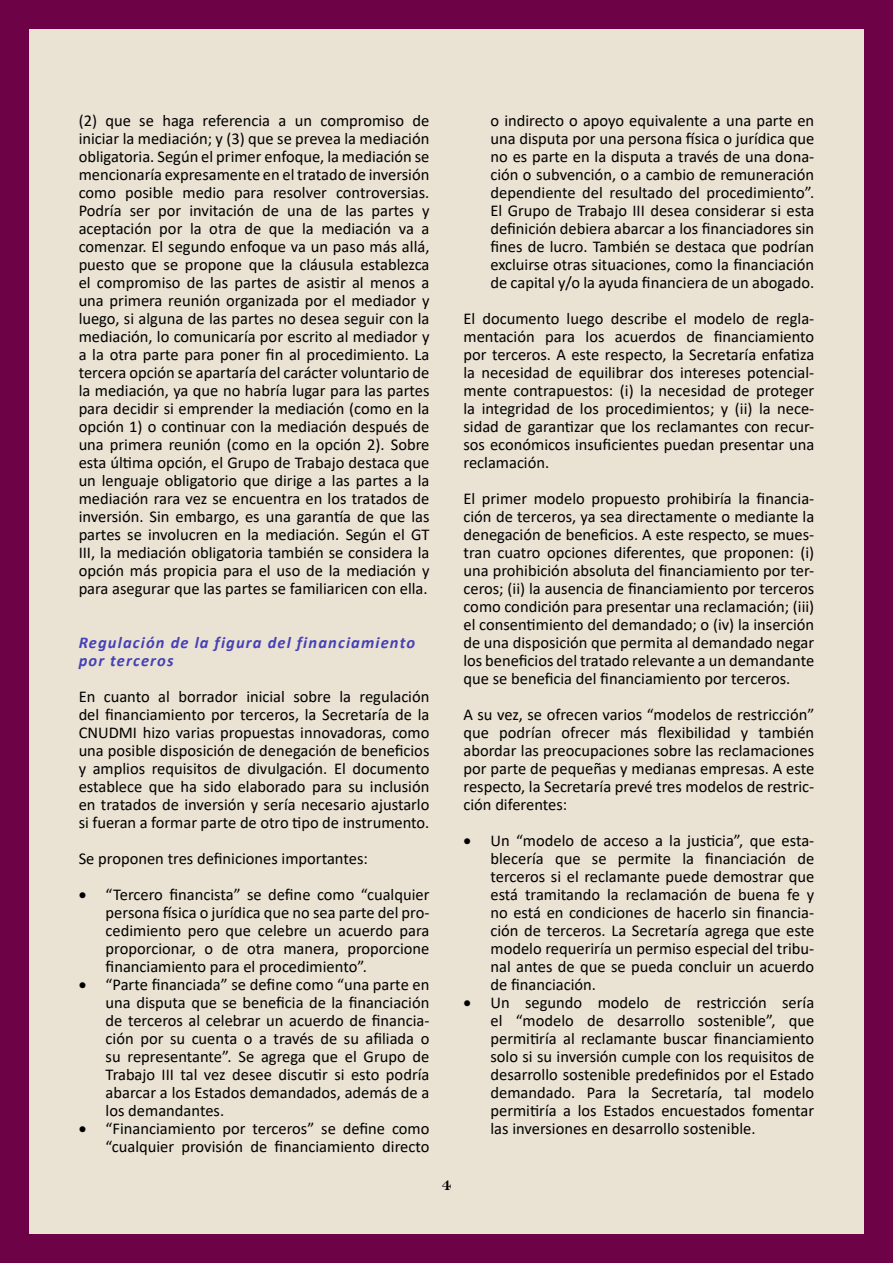
<style>
.page{position:relative;width:893px;height:1263px;background:#eae2d2}
.page>*{position:absolute;margin:0;border:0;box-sizing:border-box;transform-origin:0 0}
.t1{font:18px "Bell MT Bold";color:#000}
.t2{font:16.5px/18px "Calibri";color:#000;text-align:justify}
.t3{font:italic 700 16.5px/18px "Calibri";letter-spacing:.07em;color:#4441b7}
</style>
<div class="page">
<div style="left:0;top:0;width:29px;height:1263px;background:#6d0247"></div>
<div style="left:864px;top:0;width:29px;height:1263px;background:#6d0247"></div>
<div style="left:29px;top:0;width:835px;height:29px;background:#6d0247"></div>
<div style="left:29px;top:1234px;width:835px;height:29px;background:#6d0247"></div>
<p class="t2" style="left:79px;top:111px;width:352px">(2) que se haga referencia a un compromiso de iniciar la mediación; y (3) que se prevea la mediación obligatoria. Según el primer enfoque, la mediación se mencionaría expresamente en el tratado de inversión como posible medio para resolver controversias.<br>Podría ser por invitación de una de las partes y aceptación por la otra de que la mediación va a comenzar. El segundo enfoque va un paso más allá, puesto que se propone que la cláusula establezca el compromiso de las partes de asistir al menos a una primera reunión organizada por el mediador y luego, si alguna de las partes no desea seguir con la mediación, lo comunicaría por escrito al mediador y a la otra parte para poner fin al procedimiento. La tercera opción se apartaría del carácter voluntario de la mediación, ya que no habría lugar para las partes para decidir si emprender la mediación (como en la opción 1) o continuar con la mediación después de una primera reunión (como en la opción 2). Sobre esta última opción, el Grupo de Trabajo destaca que un lenguaje obligatorio que dirige a las partes a la mediación rara vez se encuentra en los tratados de inversión. Sin embargo, es una garantía de que las partes se involucren en la mediación. Según el GT III, la mediación obligatoria también se considera la opción más propicia para el uso de la mediación y para asegurar que las partes se familiaricen con ella.</p>
<p class="t3" style="left:79px;top:633px;width:338px">Regulación de la figura del financiamiento por terceros</p>
<p class="t2" style="left:79px;top:687px;width:352px">En cuanto al borrador inicial sobre la regulación del financiamiento por terceros, la Secretaría de la CNUDMI hizo varias propuestas innovadoras, como una posible disposición de denegación de beneficios y amplios requisitos de divulgación. El documento establece que ha sido elaborado para su inclusión en tratados de inversión y sería necesario ajustarlo si fueran a formar parte de otro tipo de instrumento.</p>
<p class="t2" style="left:79px;top:849px;width:291px">Se proponen tres definiciones importantes:</p>
<p class="t2" style="left:106px;top:885px;width:325px;text-indent:-27px">• “Tercero financista” se define como “cualquier persona física o jurídica que no sea parte del pro&shy;cedimiento pero que celebre un acuerdo para proporcionar, o de otra manera, proporcione financiamiento para el procedimiento”.</p>
<p class="t2" style="left:106px;top:975px;width:325px;text-indent:-27px">• “Parte financiada” se define como “una parte en una disputa que se beneficia de la financiación de terceros al celebrar un acuerdo de financia&shy;ción por su cuenta o a través de su afiliada o su representante”. Se agrega que el Grupo de Trabajo III tal vez desee discutir si esto podría abarcar a los Estados demandados, además de a los demandantes.</p>
<p class="t2" style="left:79px;top:1119px;width:352px;text-align:right">• “Financiamiento por terceros” se define como “cualquier provisión de financiamiento directo</p>
<p class="t1" style="left:442px;top:1174px;width:11px">4</p>
<p class="t2" style="left:490px;top:111px;width:325px">o indirecto o apoyo equivalente a una parte en una disputa por una persona física o jurídica que no es parte en la disputa a través de una dona&shy;ción o subvención, o a cambio de remuneración dependiente del resultado del procedimiento”.<br>El Grupo de Trabajo III desea considerar si esta definición debiera abarcar a los financiadores sin fines de lucro. También se destaca que podrían excluirse otras situaciones, como la financiación de capital y/o la ayuda financiera de un abogado.</p>
<p class="t2" style="left:463px;top:309px;width:352px">El documento luego describe el modelo de regla&shy;mentación para los acuerdos de financiamiento por terceros. A este respecto, la Secretaría enfatiza la necesidad de equilibrar dos intereses potencial&shy;mente contrapuestos: (i) la necesidad de proteger la integridad de los procedimientos; y (ii) la nece&shy;sidad de garantizar que los reclamantes con recur&shy;sos económicos insuficientes puedan presentar una reclamación.</p>
<p class="t2" style="left:463px;top:489px;width:352px">El primer modelo propuesto prohibiría la financia&shy;ción de terceros, ya sea directamente o mediante la denegación de beneficios. A este respecto, se mues&shy;tran cuatro opciones diferentes, que proponen: (i) una prohibición absoluta del financiamiento por ter&shy;ceros; (ii) la ausencia de financiamiento por terceros como condición para presentar una reclamación; (iii) el consentimiento del demandado; o (iv) la inserción de una disposición que permita al demandado negar los beneficios del tratado relevante a un demandante que se beneficia del financiamiento por terceros.</p>
<p class="t2" style="left:463px;top:705px;width:352px">A su vez, se ofrecen varios “modelos de restricción” que podrían ofrecer más flexibilidad y también abordar las preocupaciones sobre las reclamaciones por parte de pequeñas y medianas empresas. A este respecto, la Secretaría prevé tres modelos de restric&shy;ción diferentes:</p>
<p class="t2" style="left:490px;top:831px;width:325px;text-indent:-27px">• Un “modelo de acceso a la justicia”, que esta&shy;blecería que se permite la financiación de terceros si el reclamante puede demostrar que está tramitando la reclamación de buena fe y no está en condiciones de hacerlo sin financia&shy;ción de terceros. La Secretaría agrega que este modelo requeriría un permiso especial del tribu&shy;nal antes de que se pueda concluir un acuerdo de financiación.</p>
<p class="t2" style="left:490px;top:993px;width:325px;text-indent:-27px">• Un segundo modelo de restricción sería el “modelo de desarrollo sostenible”, que permitiría al reclamante buscar financiamiento solo si su inversión cumple con los requisitos de desarrollo sostenible predefinidos por el Estado demandado. Para la Secretaría, tal modelo permitiría a los Estados encuestados fomentar las inversiones en desarrollo sostenible.</p>
</div>
